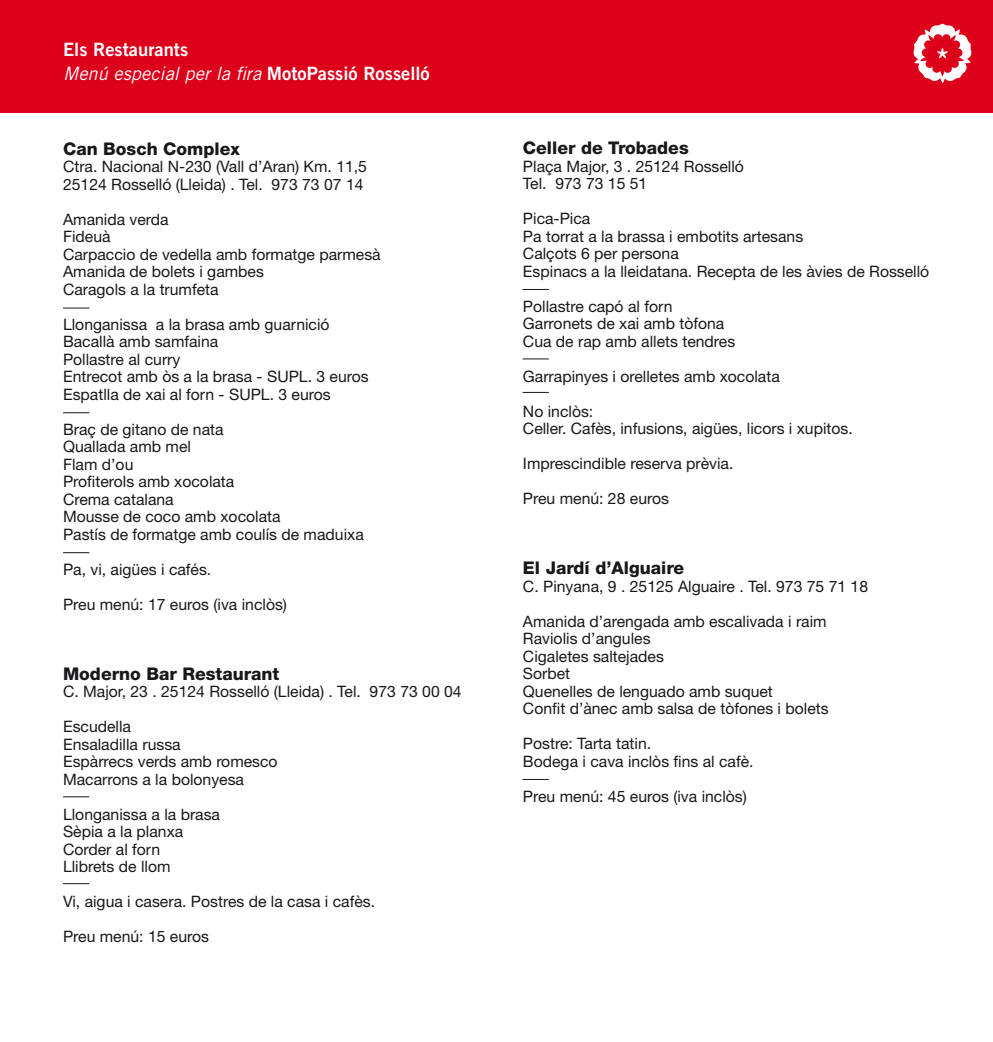
<style>
.page{position:relative;width:993px;height:1042px;background:#fff}
.page>*{position:absolute;margin:0;border:0;box-sizing:border-box;transform-origin:0 0}
.t1{font:italic 18.38px "Trade Gothic";color:#fff}
.t2{font:18.38px "Trade Gothic Bold Two";color:#fff}
.t3{font:800 17.5px "Helvetica Neue";color:#1a171b}
.t4{font:15.75px/17.5px "Helvetica Neue";color:#1a171b}
.s1{font-family:"Trade Gothic Bold Two";font-style:normal}
</style>
<div class="page">
<svg style="left:63px;top:308px;width:26px;height:1px"></svg>
<svg style="left:63px;top:796px;width:26px;height:1px"></svg>
<svg style="left:63px;top:883px;width:26px;height:1px"></svg>
<svg style="left:522px;top:779px;width:26px;height:1px"></svg>
<svg style="left:522px;top:289px;width:26px;height:1px"></svg>
<svg style="left:522px;top:358px;width:26px;height:1px"></svg>
<svg style="left:522px;top:392px;width:26px;height:1px"></svg>
<svg style="left:63px;top:412px;width:26px;height:1px"></svg>
<svg style="left:63px;top:552px;width:26px;height:1px"></svg>
<div style="left:0;top:0;width:992px;height:112px;background:#dc001b"></div>
<svg style="left:913px;top:24px;width:58px;height:59px"></svg>
<p class="t2" style="left:63px;top:38px;width:127px">Els Restaurants</p>
<p class="t1" style="left:63px;top:63px;width:368px">Menú especial per la fira <span class="s1">MotoPassió Rosselló</span></p>
<p class="t3" style="left:63px;top:138px;width:178px">Can Bosch Complex</p>
<p class="t4" style="left:63px;top:158px;width:305px">Ctra. Nacional N-230 (Vall d’Aran) Km. 11,5<br>25124 Rosselló (Lleida) . Tel. 973 73 07 14</p>
<p class="t4" style="left:63px;top:210px;width:319px">Amanida verda<br>Fideuà<br>Carpaccio de vedella amb formatge parmesà<br>Amanida de bolets i gambes<br>Caragols a la trumfeta</p>
<p class="t4" style="left:63px;top:315px;width:307px">Llonganissa a la brasa amb guarnició<br>Bacallà amb samfaina<br>Pollastre al curry<br>Entrecot amb òs a la brasa - SUPL. 3 euros<br>Espatlla de xai al forn - SUPL. 3 euros</p>
<p class="t4" style="left:63px;top:420px;width:302px">Braç de gitano de nata<br>Quallada amb mel<br>Flam d’ou<br>Profiterols amb xocolata<br>Crema catalana<br>Mousse de coco amb xocolata<br>Pastís de formatge amb coulís de maduixa</p>
<p class="t4" style="left:63px;top:560px;width:150px">Pa, vi, aigües i cafés.</p>
<p class="t4" style="left:63px;top:595px;width:225px">Preu menú: 17 euros (iva inclòs)</p>
<p class="t3" style="left:63px;top:663px;width:218px">Moderno Bar Restaurant</p>
<p class="t4" style="left:63px;top:683px;width:400px">C. Major, 23 . 25124 Rosselló (Lleida) . Tel. 973 73 00 04</p>
<p class="t4" style="left:63px;top:718px;width:216px">Escudella<br>Ensaladilla russa<br>Espàrrecs verds amb romesco<br>Macarrons a la bolonyesa</p>
<p class="t4" style="left:63px;top:805px;width:158px">Llonganissa a la brasa<br>Sèpia a la planxa<br>Corder al forn<br>Llibrets de llom</p>
<p class="t4" style="left:63px;top:893px;width:313px">Vi, aigua i casera. Postres de la casa i cafès.</p>
<p class="t4" style="left:63px;top:928px;width:147px">Preu menú: 15 euros</p>
<p class="t3" style="left:523px;top:138px;width:167px">Celler de Trobades</p>
<p class="t4" style="left:523px;top:157px;width:222px">Plaça Major, 3 . 25124 Rosselló<br>Tel. 973 73 15 51</p>
<p class="t4" style="left:523px;top:210px;width:408px">Pica-Pica<br>Pa torrat a la brassa i embotits artesans<br>Calçots 6 per persona<br>Espinacs a la lleidatana. Recepta de les àvies de Rosselló</p>
<p class="t4" style="left:523px;top:297px;width:214px">Pollastre capó al forn<br>Garronets de xai amb tòfona<br>Cua de rap amb allets tendres</p>
<p class="t4" style="left:523px;top:367px;width:258px">Garrapinyes i orelletes amb xocolata</p>
<p class="t4" style="left:523px;top:402px;width:331px">No inclòs:<br>Celler. Cafès, infusions, aigües, licors i xupitos.</p>
<p class="t4" style="left:523px;top:455px;width:212px">Imprescindible reserva prèvia.</p>
<p class="t4" style="left:523px;top:490px;width:147px">Preu menú: 28 euros</p>
<p class="t3" style="left:523px;top:558px;width:163px">El Jardí d’Alguaire</p>
<p class="t4" style="left:523px;top:577px;width:346px">C. Pinyana, 9 . 25125 Alguaire . Tel. 973 75 71 18</p>
<p class="t4" style="left:523px;top:612px;width:307px">Amanida d’arengada amb escalivada i raim<br>Raviolis d’angules<br>Cigaletes saltejades<br>Sorbet<br>Quenelles de lenguado amb suquet<br>Confit d’ànec amb salsa de tòfones i bolets</p>
<p class="t4" style="left:523px;top:735px;width:232px">Postre: Tarta tatin.<br>Bodega i cava inclòs fins al cafè.</p>
<p class="t4" style="left:523px;top:787px;width:225px">Preu menú: 45 euros (iva inclòs)</p>
</div>
